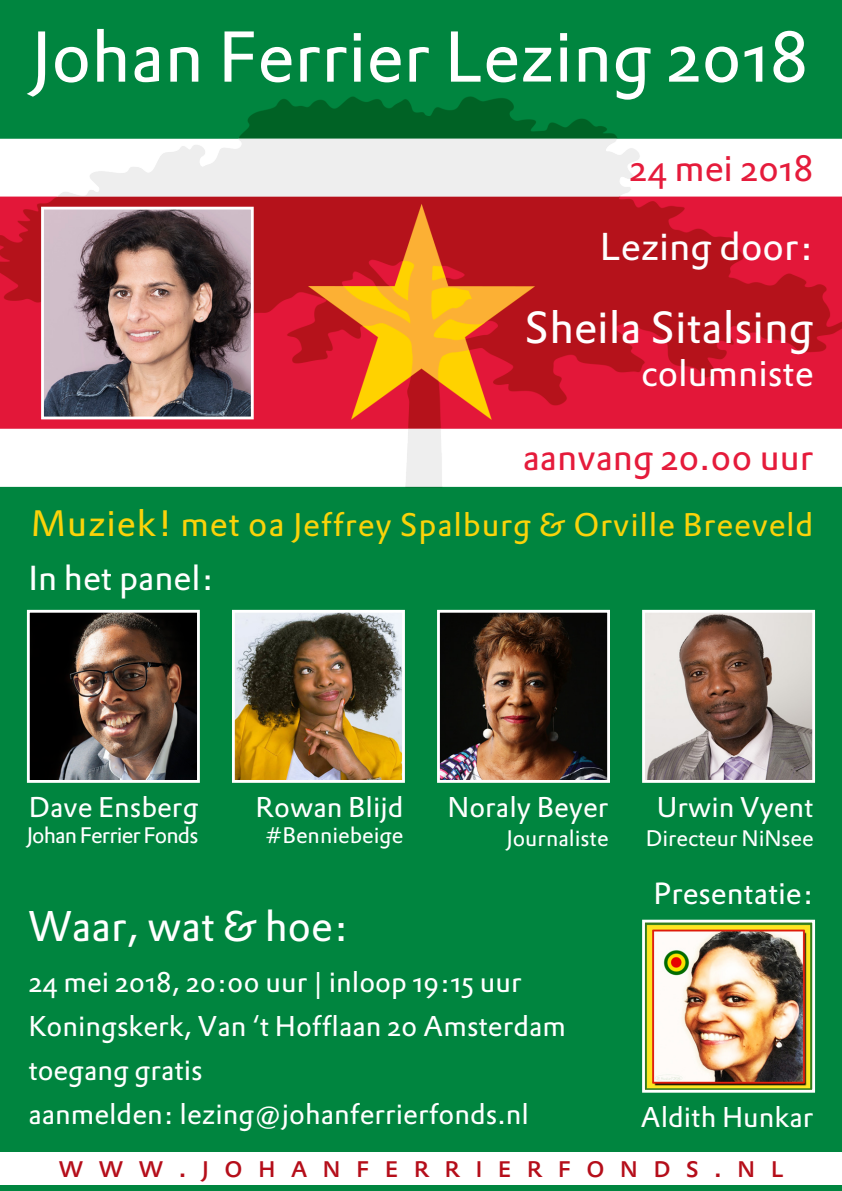
<style>
.page{position:relative;width:842px;height:1191px;background:#fff}
.page>*{position:absolute;margin:0;border:0;box-sizing:border-box;transform-origin:0 0}
.t1{font:70.2px "DTL Prokyon ST";color:#fff}
.t2{font:44px "DTL Prokyon ST";color:#fff}
.t3{font:42px "DTL Prokyon ST";color:#fff}
.t4{font:38px "DTL Prokyon ST";color:#fff}
.t5{font:36px "DTL Prokyon ST";color:#e51b3b}
.t6{font:36px "DTL Prokyon ST";color:#fff}
.t7{font:34px "DTL Prokyon ST";color:#fff}
.t8{font:32px "DTL Prokyon ST";letter-spacing:.025em;color:#fad30a}
.t9{font:30px "DTL Prokyon T Caps";letter-spacing:.47em;color:#b50e1a}
.t10{font:30px "DTL Prokyon ST";color:#fff}
.t11{font:28px/44px "DTL Prokyon ST";color:#fff}
.t12{font:22px "DTL Prokyon ST";letter-spacing:-.005em;color:#fff}
.t13{font:22px "DTL Prokyon ST";letter-spacing:-.04em;color:#fff}
.s1{font-size:36px}
.s2{font-size:34px}
</style>
<div class="page">
<img style="left:0;top:0;width:842px;height:1191px">
<img style="left:31px;top:614px;width:165px;height:165px">
<img style="left:236px;top:614px;width:165px;height:165px">
<img style="left:646px;top:614px;width:165px;height:165px">
<img style="left:441px;top:614px;width:165px;height:165px">
<img style="left:646px;top:923px;width:165px;height:165px">
<div style="left:27px;top:610px;width:173px;height:173px;border:3px solid #fff"></div>
<div style="left:232px;top:610px;width:173px;height:173px;border:3px solid #fff"></div>
<div style="left:437px;top:610px;width:173px;height:173px;border:3px solid #fff"></div>
<div style="left:642px;top:610px;width:173px;height:173px;border:3px solid #fff"></div>
<div style="left:642px;top:919px;width:173px;height:173px;border:3px solid #fff"></div>
<div style="left:0;top:1152px;width:842px;height:33px;background:#fff"></div>
<img style="left:45px;top:211px;width:205px;height:204px">
<div style="left:41px;top:207px;width:213px;height:212px;border:3px solid #fff"></div>
<h1 class="t1" style="left:31px;top:10px;width:780px">Johan Ferrier Lezing 2018</h1>
<p class="t5" style="left:629px;top:144px;width:186px">24 mei 2018</p>
<h3 class="t4" style="left:600px;top:222px;width:215px">Lezing door:</h3>
<h2 class="t2" style="left:524px;top:298px;width:291px">Sheila Sitalsing</h2>
<p class="t6" style="left:641px;top:349px;width:174px">columniste</p>
<p class="t5" style="left:523px;top:433px;width:292px">aanvang 20.00 uur</p>
<p class="t8" style="left:31px;top:503px;width:784px"><span class="s1">Muziek!</span> <span class="s2">met oa</span> Jeffrey Spalburg &amp; Orville Breeveld</p>
<p class="t7" style="left:28px;top:555px;width:187px">In het panel:</p>
<p class="t11" style="left:29px;top:784px;width:171px">Dave Ensberg</p>
<p class="t13" style="left:27px;top:821px;width:173px">Johan Ferrier Fonds</p>
<p class="t11" style="left:255px;top:784px;width:149px">Rowan Blijd</p>
<p class="t12" style="left:265px;top:821px;width:140px">#Benniebeige</p>
<p class="t11" style="left:447px;top:784px;width:163px">Noraly Beyer</p>
<p class="t12" style="left:506px;top:823px;width:104px">Journaliste</p>
<p class="t11" style="left:657px;top:784px;width:158px">Urwin Vyent</p>
<p class="t12" style="left:646px;top:823px;width:169px">Directeur NiNsee</p>
<p class="t10" style="left:653px;top:873px;width:162px">Presentatie:</p>
<h3 class="t3" style="left:28px;top:898px;width:322px">Waar, wat &amp; hoe:</h3>
<p class="t11" style="left:28px;top:959px;width:539px">24 mei 2018, 20:00 uur | inloop 19:15 uur Koningskerk, Van ‘t Hofflaan 20 Amsterdam toegang gratis<br>aanmelden: lezing@johanferrierfonds.nl</p>
<p class="t11" style="left:640px;top:1094px;width:175px">Aldith Hunkar</p>
<p class="t9" style="left:58px;top:1147px;width:727px">www.johanferrierfonds.nl</p>
</div>
